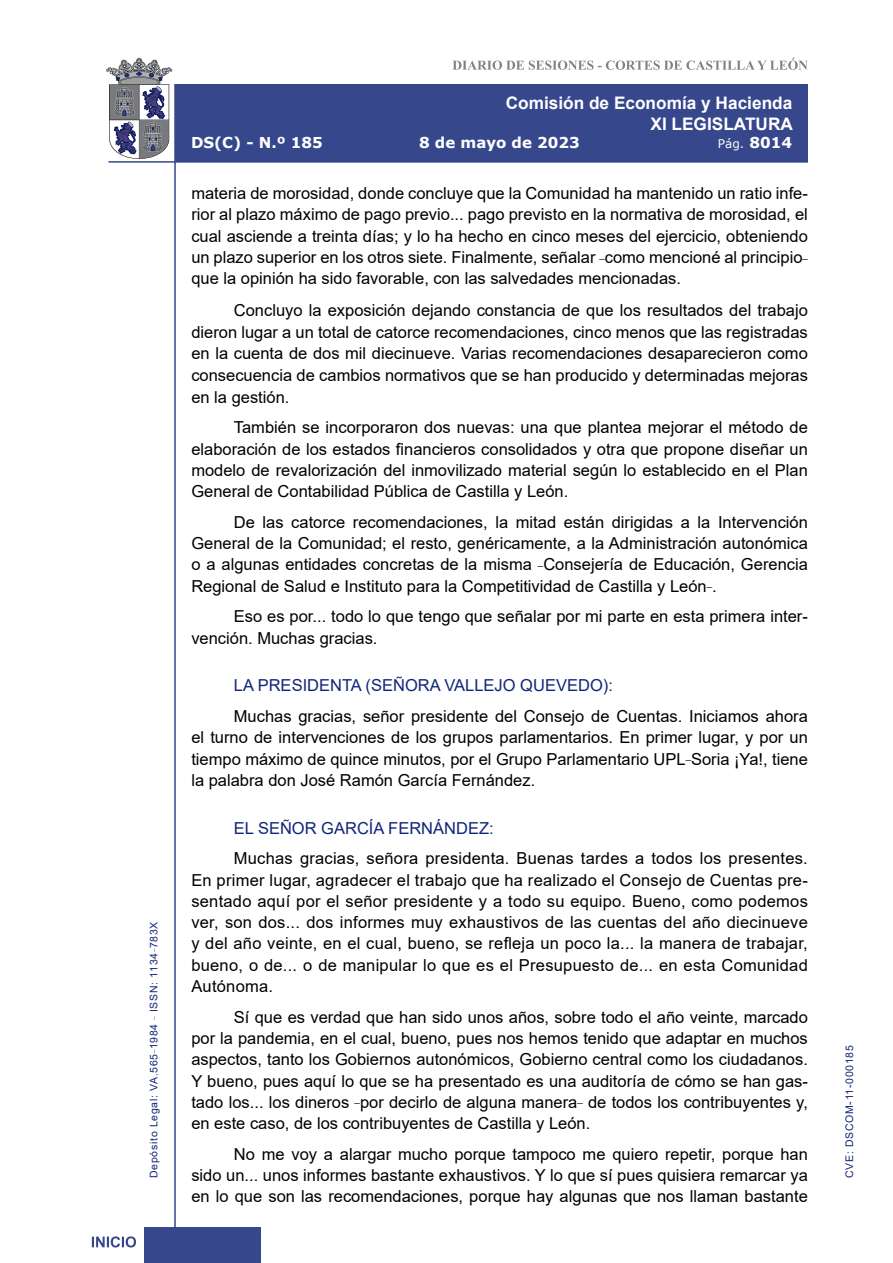
<style>
.page{position:relative;width:893px;height:1263px;background:#fff}
.page>*{position:absolute;margin:0;border:0;box-sizing:border-box;transform-origin:0 0}
.t1{font:700 17.25px/20.7px "Arial";color:#fff;text-align:right}
.t2{font:16.5px/21.3px "Arial";color:#000;text-align:justify}
.Orador{font:16.5px "Arial";color:#122678}
.t3{font:700 15px "Verdana";color:#fff}
.t4{font:12px "Verdana";color:#fff}
.t5{font:10.5px "Arial";letter-spacing:.065em;color:#122678}
.s1{font-weight:700;font-size:15px}
</style>
<div class="page">
<svg style="left:452px;top:58px;width:356px;height:12px"></svg>
<hr style="left:174px;top:84px;width:2px;height:1179px;background:#36478c">
<div style="left:144px;top:1227px;width:117px;height:36px;background:#36478c"></div>
<div style="left:175px;top:84px;width:633px;height:78px;background:#36478c"></div>
<hr style="left:108px;top:161px;width:700px;height:2px;background:#36478c">
<svg style="left:92px;top:1236px;width:44px;height:11px"></svg>
<svg style="left:106px;top:58px;width:66px;height:101px"></svg>
<p class="t5" style="left:146px;top:1178px;width:258px;rotate:-90deg">Depósito Legal: VA.565<sup>_</sup>1984 <sup>_</sup> ISSN: 1134<sup>_</sup>783X</p>
<p class="t1" style="left:506px;top:93px;width:289px">Comisión de Economía y Hacienda<br>XI LEGISLATURA</p>
<p class="t3" style="left:191px;top:132px;width:133px">DS(C) - N.º 185</p>
<p class="t3" style="left:419px;top:132px;width:162px">8 de mayo de 2023</p>
<p class="t4" style="left:718px;top:135px;width:76px">Pág. <span class="s1">8014</span></p>
<p class="t2" style="left:191px;top:183px;width:618px">materia de morosidad, donde concluye que la Comunidad ha mantenido un ratio infe&shy;rior al plazo máximo de pago previo... pago previsto en la normativa de morosidad, el cual asciende a treinta días; y lo ha hecho en cinco meses del ejercicio, obteniendo un plazo superior en los otros siete. Finalmente, señalar <sup>_</sup>como mencioné al principio<sup>_ </sup>que la opinión ha sido favorable, con las salvedades mencionadas.</p>
<p class="t2" style="left:191px;top:299px;width:618px;text-indent:43px">Concluyo la exposición dejando constancia de que los resultados del trabajo dieron lugar a un total de catorce recomendaciones, cinco menos que las registradas en la cuenta de dos mil diecinueve. Varias recomendaciones desaparecieron como consecuencia de cambios normativos que se han producido y determinadas mejoras en la gestión.</p>
<p class="t2" style="left:191px;top:417px;width:618px;text-indent:43px">También se incorporaron dos nuevas: una que plantea mejorar el método de elaboración de los estados financieros consolidados y otra que propone diseñar un modelo de revalorización del inmovilizado material según lo establecido en el Plan General de Contabilidad Pública de Castilla y León.</p>
<p class="t2" style="left:191px;top:511px;width:618px;text-indent:43px">De las catorce recomendaciones, la mitad están dirigidas a la Intervención General de la Comunidad; el resto, genéricamente, a la Administración autonómica o a algunas entidades concretas de la misma <sup>_</sup>Consejería de Educación, Gerencia Regional de Salud e Instituto para la Competitividad de Castilla y León<sup>_</sup>.</p>
<p class="t2" style="left:191px;top:606px;width:618px;text-indent:43px">Eso es por... todo lo que tengo que señalar por mi parte en esta primera inter&shy;vención. Muchas gracias.</p>
<p class="Orador" style="left:234px;top:674px;width:381px">LA PRESIDENTA (SEÑORA VALLEJO QUEVEDO):</p>
<p class="t2" style="left:191px;top:705px;width:618px;text-indent:43px">Muchas gracias, señor presidente del Consejo de Cuentas. Iniciamos ahora el turno de intervenciones de los grupos parlamentarios. En primer lugar, y por un tiempo máximo de quince minutos, por el Grupo Parlamentario UPL<sup>_</sup>Soria ¡Ya!, tiene la palabra don José Ramón García Fernández.</p>
<p class="Orador" style="left:234px;top:816px;width:261px">EL SEÑOR GARCÍA FERNÁNDEZ:</p>
<p class="t2" style="left:191px;top:848px;width:618px;text-indent:43px">Muchas gracias, señora presidenta. Buenas tardes a todos los presentes.<br>En primer lugar, agradecer el trabajo que ha realizado el Consejo de Cuentas pre&shy;sentado aquí por el señor presidente y a todo su equipo. Bueno, como podemos ver, son dos... dos informes muy exhaustivos de las cuentas del año diecinueve y del año veinte, en el cual, bueno, se refleja un poco la... la manera de trabajar, bueno, o de... o de manipular lo que es el Presupuesto de... en esta Comunidad Autónoma.</p>
<p class="t2" style="left:191px;top:1006px;width:618px;text-indent:43px">Sí que es verdad que han sido unos años, sobre todo el año veinte, marcado por la pandemia, en el cual, bueno, pues nos hemos tenido que adaptar en muchos aspectos, tanto los Gobiernos autonómicos, Gobierno central como los ciudadanos.<br>Y bueno, pues aquí lo que se ha presentado es una auditoría de cómo se han gas&shy;tado los... los dineros <sup>_</sup>por decirlo de alguna manera<sup>_</sup> de todos los contribuyentes y, en este caso, de los contribuyentes de Castilla y León.</p>
<p class="t2" style="left:191px;top:1143px;width:618px;text-indent:43px">No me voy a alargar mucho porque tampoco me quiero repetir, porque han sido un... unos informes bastante exhaustivos. Y lo que sí pues quisiera remarcar ya en lo que son las recomendaciones, porque hay algunas que nos llaman bastante</p>
<p class="t5" style="left:842px;top:1178px;width:134px;rotate:-90deg">CVE: DSCOM-11-000185</p>
</div>
